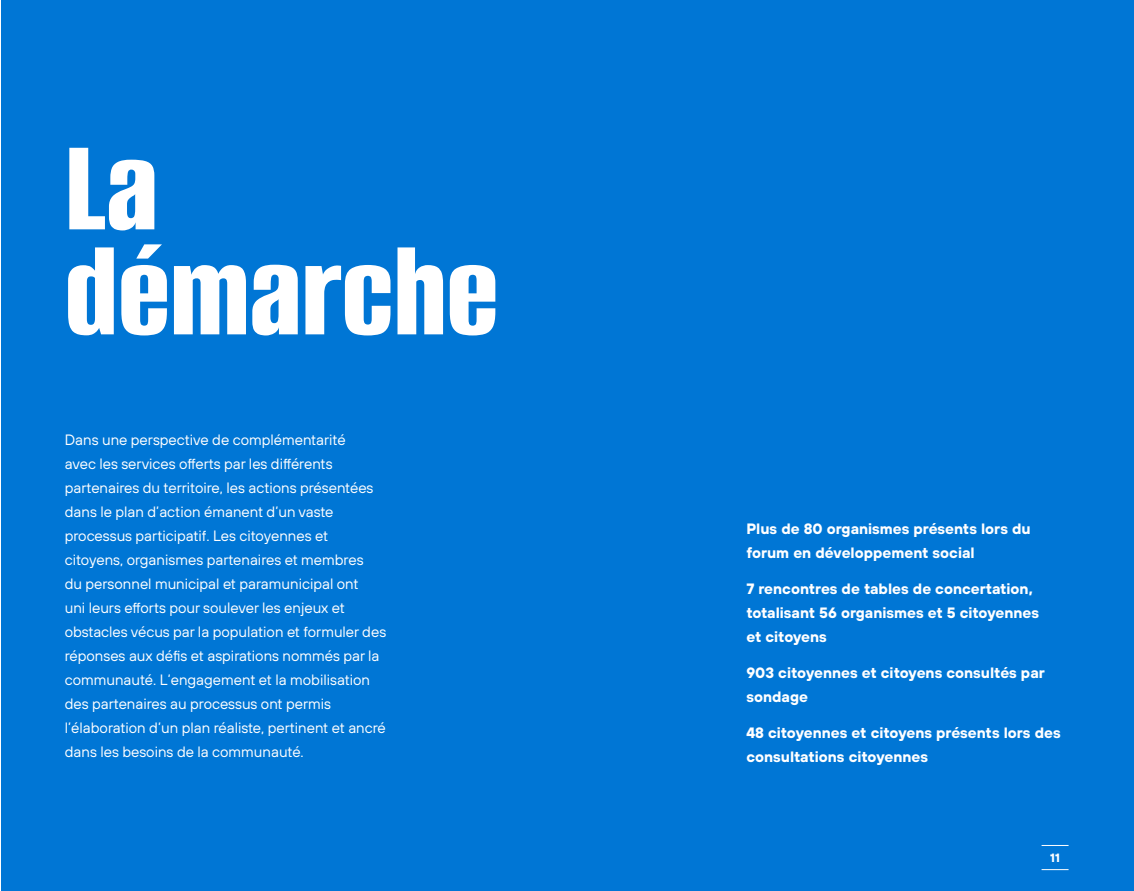
<style>
.page{position:relative;width:1134px;height:891px;background:#fff}
.page>*{position:absolute;margin:0;border:0;box-sizing:border-box;transform-origin:0 0}
.t1{font:800 138px/105px "Alumni Sans";color:#fff}
.t2{font:15px/24px "TT Hoves";color:#fff}
.t3{font:700 15px/24px "TT Hoves";color:#fff}
.t4{font:700 12px "TT Hoves";color:#fff}
</style>
<div class="page">
<div style="left:1px;top:0;width:1133px;height:891px;background:#0076d5"></div>
<svg style="left:1042px;top:869px;width:27px;height:1px"></svg>
<svg style="left:1042px;top:845px;width:27px;height:1px"></svg>
<h1 class="t1" style="left:65px;top:143px;width:435px">La démarche</h1>
<p class="t2" style="left:65px;top:428px;width:323px">Dans une perspective de complémentarité<br>avec les services offerts par les différents partenaires du territoire, les actions présentées dans le plan d’action émanent d’un vaste processus participatif. Les citoyennes et citoyens, organismes partenaires et membres<br>du personnel municipal et paramunicipal ont<br>uni leurs efforts pour soulever les enjeux et obstacles vécus par la population et formuler des réponses aux défis et aspirations nommés par la communauté. L’engagement et la mobilisation des partenaires au processus ont permis l’élaboration d’un plan réaliste, pertinent et ancré dans les besoins de la communauté.</p>
<p class="t3" style="left:746px;top:516px;width:286px">Plus de 80 organismes présents lors du forum en développement social</p>
<p class="t3" style="left:746px;top:576px;width:294px">7 rencontres de tables de concertation, totalisant 56 organismes et 5 citoyennes et citoyens</p>
<p class="t3" style="left:746px;top:660px;width:300px">903 citoyennes et citoyens consultés par sondage</p>
<p class="t3" style="left:746px;top:720px;width:316px">48 citoyennes et citoyens présents lors des consultations citoyennes</p>
<p class="t4" style="left:1050px;top:849px;width:11px">11</p>
</div>
